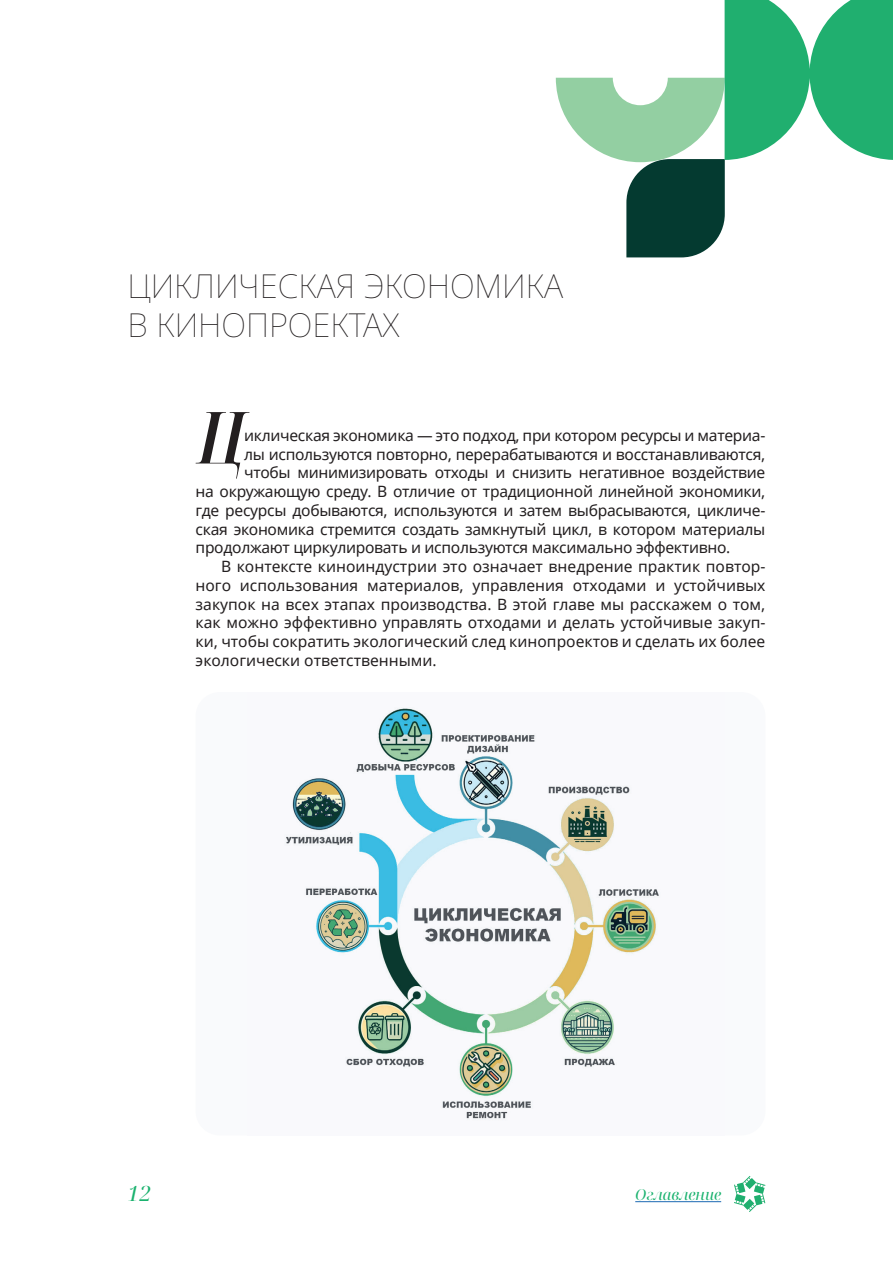
<style>
.page{position:relative;width:893px;height:1263px;background:#fff}
.page>*{position:absolute;margin:0;border:0;box-sizing:border-box;transform-origin:0 0}
.t1{font:italic 72px "Noto Serif Display";color:#231f20}
.t2{font:100 33px/39.6px "Noto Sans";color:#231f20}
.t3{font:italic 21px "Noto Serif Display";color:#1bb26f}
.t4{font:15.6px "Noto Sans";letter-spacing:-.02em;color:#231f20}
.t5{font:15.6px "Noto Sans";color:#231f20}
.t6{font:italic 15px "Noto Serif Display";color:#1bb26f}
</style>
<div class="page">
<div style="left:196px;top:692px;width:569px;height:443px;background:#f9fafc;border-radius:24px"></div>
<img style="left:286px;top:708px;width:373px;height:411px">
<svg style="left:734px;top:1176px;width:31px;height:36px"></svg>
<hr style="left:635px;top:1201px;width:86px;height:1px;background:#1b69b4">
<svg style="left:556px;top:0;width:337px;height:257px"></svg>
<h2 class="t2" style="left:128px;top:267px;width:437px">ЦИКЛИЧЕСКАЯ ЭКОНОМИКА<br>В КИНОПРОЕКТАХ</h2>
<h1 class="t1" style="left:197px;top:387px;width:50px">Ц</h1>
<p class="t4" style="left:244px;top:425px;width:523px">иклическая экономика — это подход, при котором ресурсы и материа-</p>
<p class="t4" style="left:244px;top:443px;width:523px">лы используются повторно, перерабатываются и восстанавливаются,</p>
<p class="t4" style="left:244px;top:462px;width:523px">чтобы минимизировать отходы и снизить негативное воздействие</p>
<p class="t4" style="left:196px;top:481px;width:571px">на окружающую среду. В отличие от традиционной линейной экономики,</p>
<p class="t4" style="left:196px;top:500px;width:571px">где ресурсы добываются, используются и затем выбрасываются, цикличе-</p>
<p class="t4" style="left:196px;top:518px;width:571px">ская экономика стремится создать замкнутый цикл, в котором материалы</p>
<p class="t4" style="left:196px;top:537px;width:536px">продолжают циркулировать и используются максимально эффективно.</p>
<p class="t5" style="left:221px;top:556px;width:546px">В контексте киноиндустрии это означает внедрение практик повтор-</p>
<p class="t5" style="left:196px;top:574px;width:571px">ного использования материалов, управления отходами и устойчивых</p>
<p class="t5" style="left:196px;top:593px;width:571px">закупок на всех этапах производства. В этой главе мы расскажем о том,</p>
<p class="t5" style="left:196px;top:612px;width:571px">как можно эффективно управлять отходами и делать устойчивые закуп-</p>
<p class="t5" style="left:196px;top:631px;width:571px">ки, чтобы сократить экологический след кинопроектов и сделать их более</p>
<p class="t5" style="left:196px;top:649px;width:243px">экологически ответственными.</p>
<h3 class="t3" style="left:128px;top:1179px;width:25px">12</h3>
<p class="t6" style="left:635px;top:1184px;width:87px">Оглавление</p>
</div>
